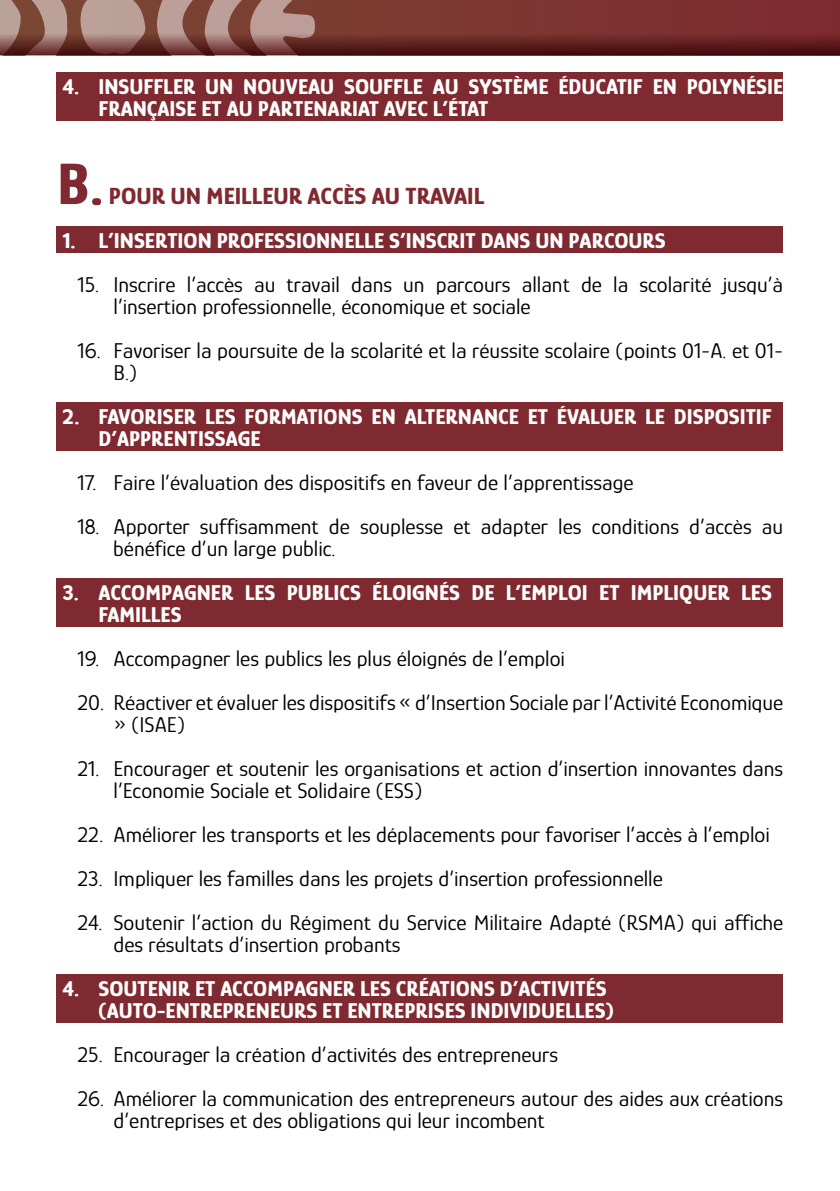
<style>
.page{position:relative;width:840px;height:1191px;background:#fff}
.page>*{position:absolute;margin:0;border:0;box-sizing:border-box;transform-origin:0 0}
.t1{font:800 60px "Glory";color:#7f2a30}
.t2{font:800 24px "Glory";color:#7f2a30}
.t3{font:22px/22px "Glory";color:#000}
.t4{font:800 22px/22px "Glory";color:#fff}
</style>
<div class="page">
<svg style="left:0;top:0;width:839px;height:55px;background:#7d423d"></svg>
<div style="left:57px;top:72px;width:725px;height:49px;background:#7f2a30"></div>
<div style="left:57px;top:226px;width:725px;height:27px;background:#7f2a30"></div>
<div style="left:57px;top:402px;width:725px;height:49px;background:#7f2a30"></div>
<div style="left:57px;top:578px;width:725px;height:49px;background:#7f2a30"></div>
<div style="left:57px;top:974px;width:725px;height:49px;background:#7f2a30"></div>
<p class="t4" style="left:98px;top:75px;width:686px;text-indent:-36px">4. INSUFFLER UN NOUVEAU SOUFFLE AU SYSTÈME ÉDUCATIF EN POLYNÉSIE<br>FRANÇAISE ET AU PARTENARIAT AVEC L’ÉTAT</p>
<h1 class="t1" style="left:57px;top:144px;width:48px">B.</h1>
<p class="t2" style="left:109px;top:180px;width:377px">POUR UN MEILLEUR ACCÈS AU TRAVAIL</p>
<p class="t4" style="left:62px;top:229px;width:604px">1. L’INSERTION PROFESSIONNELLE S’INSCRIT DANS UN PARCOURS</p>
<p class="t3" style="left:113px;top:273px;width:670px;text-indent:-36px">15. Inscrire l’accès au travail dans un parcours allant de la scolarité jusqu’à l’insertion professionnelle, économique et sociale</p>
<p class="t3" style="left:113px;top:339px;width:670px;text-indent:-36px">16. Favoriser la poursuite de la scolarité et la réussite scolaire (points 01-A. et 01-<br>B.)</p>
<p class="t4" style="left:98px;top:405px;width:674px;text-indent:-36px">2. FAVORISER LES FORMATIONS EN ALTERNANCE ET ÉVALUER LE DISPOSITIF<br>D’APPRENTISSAGE</p>
<p class="t3" style="left:77px;top:471px;width:557px">17. Faire l’évaluation des dispositifs en faveur de l’apprentissage</p>
<p class="t3" style="left:113px;top:515px;width:670px;text-indent:-36px">18. Apporter suffisamment de souplesse et adapter les conditions d’accès au bénéfice d’un large public.</p>
<p class="t4" style="left:98px;top:581px;width:674px;text-indent:-36px">3. ACCOMPAGNER LES PUBLICS ÉLOIGNÉS DE L’EMPLOI ET IMPLIQUER LES<br>FAMILLES</p>
<p class="t3" style="left:77px;top:647px;width:489px">19. Accompagner les publics les plus éloignés de l’emploi</p>
<p class="t3" style="left:113px;top:691px;width:670px;text-indent:-36px">20. Réactiver et évaluer les dispositifs « d’Insertion Sociale par l’Activité Economique » (ISAE)</p>
<p class="t3" style="left:113px;top:757px;width:670px;text-indent:-36px">21. Encourager et soutenir les organisations et action d’insertion innovantes dans l’Economie Sociale et Solidaire (ESS)</p>
<p class="t3" style="left:77px;top:823px;width:693px">22. Améliorer les transports et les déplacements pour favoriser l’accès à l’emploi</p>
<p class="t3" style="left:77px;top:867px;width:586px">23. Impliquer les familles dans les projets d’insertion professionnelle</p>
<p class="t3" style="left:113px;top:911px;width:670px;text-indent:-36px">24. Soutenir l’action du Régiment du Service Militaire Adapté (RSMA) qui affiche des résultats d’insertion probants</p>
<p class="t4" style="left:98px;top:977px;width:516px;text-indent:-36px">4. SOUTENIR ET ACCOMPAGNER LES CRÉATIONS D’ACTIVITÉS (AUTO-ENTREPRENEURS ET ENTREPRISES INDIVIDUELLES)</p>
<p class="t3" style="left:77px;top:1043px;width:482px">25. Encourager la création d’activités des entrepreneurs</p>
<p class="t3" style="left:113px;top:1087px;width:670px;text-indent:-36px">26. Améliorer la communication des entrepreneurs autour des aides aux créations d’entreprises et des obligations qui leur incombent</p>
</div>
